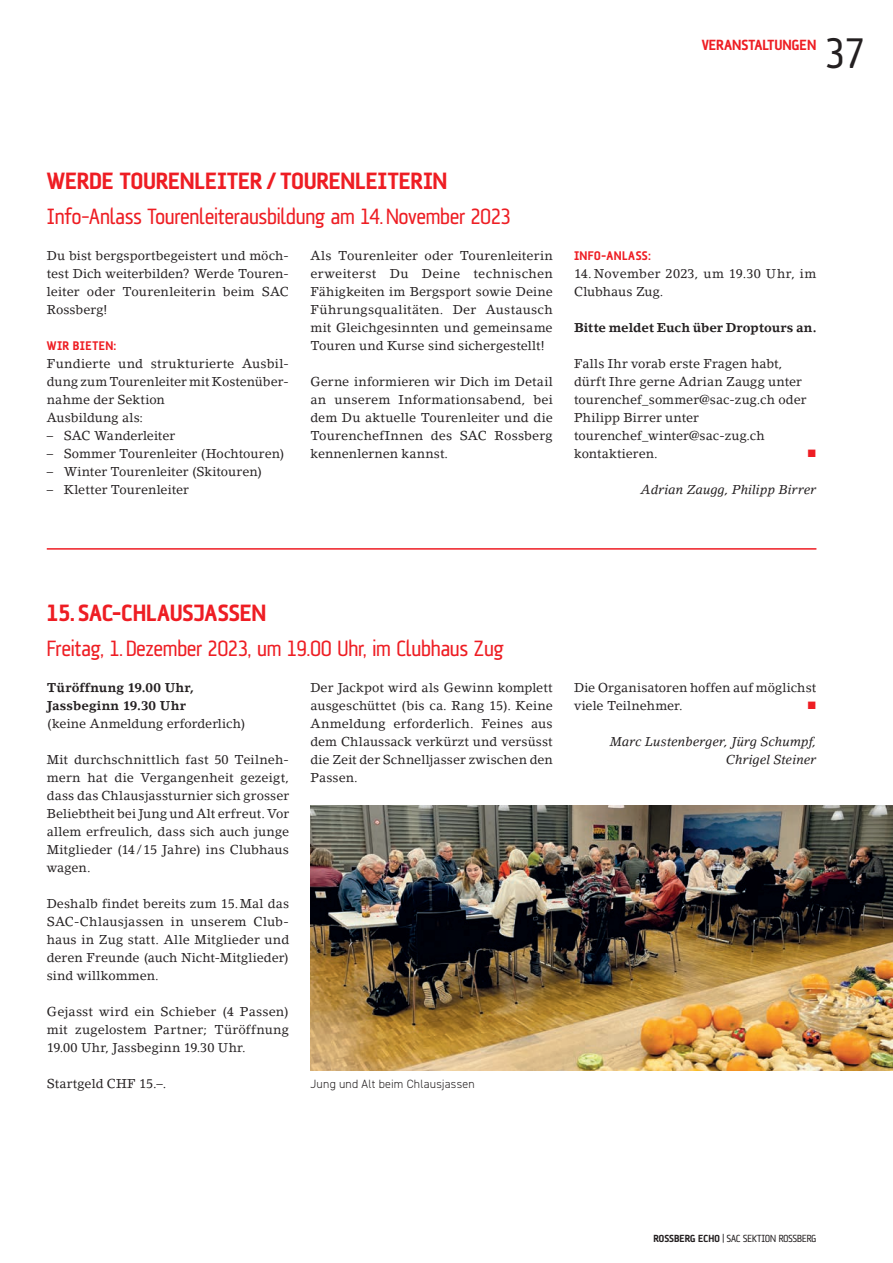
<style>
.page{position:relative;width:893px;height:1263px;background:#fff}
.page>*{position:absolute;margin:0;border:0;box-sizing:border-box;transform-origin:0 0}
.t1{font:43.5px "AF Klampenborg Regular";color:#231f20}
.t2{font:24px "AF Klampenborg Bold";letter-spacing:-.01em;color:#ee1d23}
.t3{font:22.5px "AF Klampenborg Regular";letter-spacing:-.01em;color:#ee1d23}
.t4{font:15px "AF Klampenborg Bold";color:#ee1d23}
.t5{font:12.75px/18px "Lino Letter Std";letter-spacing:.005em;color:#231f20;text-align:justify}
.t6{font:700 12.75px/18px "Lino Letter Std";letter-spacing:.005em;color:#231f20}
.t7{font:italic 12.75px/18px "Lino Letter Std";letter-spacing:.005em;color:#231f20;text-align:right}
.t8{font:12.75px "AF Klampenborg Bold";letter-spacing:.03em;color:#ee1d23}
.t9{font:12.75px "Wingdings";color:#ee1d23}
.t10{font:300 12px "DIN2014";letter-spacing:.015em;color:#231f20}
.t11{font:10.5px "AF Klampenborg Regular";color:#231f20}
.s1{font-family:"AF Klampenborg Bold"}
</style>
<div class="page">
<hr style="left:47px;top:548px;width:769px;height:2px;background:#ee1d23">
<img style="left:310px;top:805px;width:583px;height:265px">
<p class="t4" style="left:702px;top:37px;width:116px">VERANSTALTUNGEN</p>
<h1 class="t1" style="left:825px;top:28px;width:41px">37</h1>
<h2 class="t2" style="left:47px;top:167px;width:402px">WERDE TOURENLEITER/TOURENLEITERIN</h2>
<h3 class="t3" style="left:47px;top:203px;width:466px">Info-Anlass Tourenleiterausbildung am 14.November 2023</h3>
<p class="t5" style="left:47px;top:247px;width:244px">Du bist bergsportbegeistert und möch&shy;test Dich weiterbilden? Werde Touren&shy;leiter oder Tourenleiterin beim SAC Rossberg!</p>
<p class="t8" style="left:47px;top:338px;width:71px">WIR BIETEN:</p>
<p class="t5" style="left:47px;top:355px;width:244px;text-align:left">Fundierte und strukturierte Ausbil&shy;dung zum Tourenleiter mit Kostenüber&shy;nahme der Sektion<br>Ausbildung als:</p>
<p class="t5" style="left:47px;top:427px;width:130px">– SAC Wanderleiter</p>
<p class="t5" style="left:47px;top:445px;width:239px">– Sommer Tourenleiter (Hochtouren)</p>
<p class="t5" style="left:47px;top:463px;width:217px">– Winter Tourenleiter (Skitouren)</p>
<p class="t5" style="left:47px;top:481px;width:144px">– Kletter Tourenleiter</p>
<p class="t5" style="left:310px;top:247px;width:244px">Als Tourenleiter oder Tourenleiterin erweiterst Du Deine technischen Fähigkeiten im Bergsport sowie Deine Führungsqualitäten. Der Austausch mit Gleichgesinnten und gemeinsame Touren und Kurse sind sichergestellt!</p>
<p class="t5" style="left:310px;top:373px;width:244px">Gerne informieren wir Dich im Detail an unserem Informationsabend, bei dem Du aktuelle Tourenleiter und die TourenchefInnen des SAC Rossberg kennenlernen kannst.</p>
<p class="t8" style="left:574px;top:248px;width:79px">INFO-ANLASS:</p>
<p class="t5" style="left:574px;top:265px;width:244px">14. November 2023, um 19.30 Uhr, im<br>Clubhaus Zug.</p>
<p class="t6" style="left:574px;top:319px;width:244px">Bitte meldet Euch über Droptours an.</p>
<p class="t5" style="left:574px;top:355px;width:234px;text-align:left">Falls Ihr vorab erste Fragen habt, dürft Ihre gerne Adrian Zaugg unter tourenchef_sommer@sac-zug.ch oder<br>Philipp Birrer unter tourenchef_winter@sac-zug.ch kontaktieren.</p>
<p class="t9" style="left:807px;top:447px;width:11px">■</p>
<p class="t7" style="left:641px;top:481px;width:177px">Adrian Zaugg, Philipp Birrer</p>
<h2 class="t2" style="left:47px;top:599px;width:221px">15. SAC-CHLAUSJASSEN</h2>
<h3 class="t3" style="left:47px;top:635px;width:458px">Freitag, 1. Dezember 2023, um 19.00 Uhr, im Clubhaus Zug</h3>
<p class="t6" style="left:47px;top:679px;width:149px">Türöffnung 19.00 Uhr,<br>Jassbeginn 19.30 Uhr</p>
<p class="t5" style="left:47px;top:715px;width:200px">(keine Anmeldung erforderlich)</p>
<p class="t5" style="left:47px;top:751px;width:244px">Mit durchschnittlich fast 50 Teilneh&shy;mern hat die Vergangenheit gezeigt, dass das Chlausjassturnier sich grosser Beliebtheit bei Jung und Alt erfreut. Vor allem erfreulich, dass sich auch junge Mitglieder (14/15 Jahre) ins Clubhaus wagen.</p>
<p class="t5" style="left:47px;top:895px;width:244px">Deshalb findet bereits zum 15.Mal das SAC-Chlausjassen in unserem Club&shy;haus in Zug statt. Alle Mitglieder und deren Freunde (auch Nicht-Mitglieder) sind willkommen.</p>
<p class="t5" style="left:47px;top:1003px;width:244px">Gejasst wird ein Schieber (4 Passen) mit zugelostem Partner; Türöffnung 19.00 Uhr, Jassbeginn 19.30 Uhr.</p>
<p class="t5" style="left:47px;top:1075px;width:121px">Startgeld CHF 15.–.</p>
<p class="t5" style="left:310px;top:679px;width:244px">Der Jackpot wird als Gewinn komplett ausgeschüttet (bis ca. Rang 15). Keine Anmeldung erforderlich. Feines aus dem Chlaussack verkürzt und versüsst die Zeit der Schnelljasser zwischen den Passen.</p>
<p class="t5" style="left:574px;top:679px;width:244px">Die Organisatoren hoffen auf möglichst viele Teilnehmer.</p>
<p class="t9" style="left:807px;top:699px;width:11px">■</p>
<p class="t7" style="left:610px;top:733px;width:208px">Marc Lustenberger, Jürg Schumpf,<br>Chrigel Steiner</p>
<p class="t10" style="left:310px;top:1077px;width:166px">Jung und Alt beim Chlausjassen</p>
<p class="t11" style="left:654px;top:1232px;width:164px"><span class="s1">ROSSBERG ECHO</span> | SAC SEKTION ROSSBERG</p>
</div>
